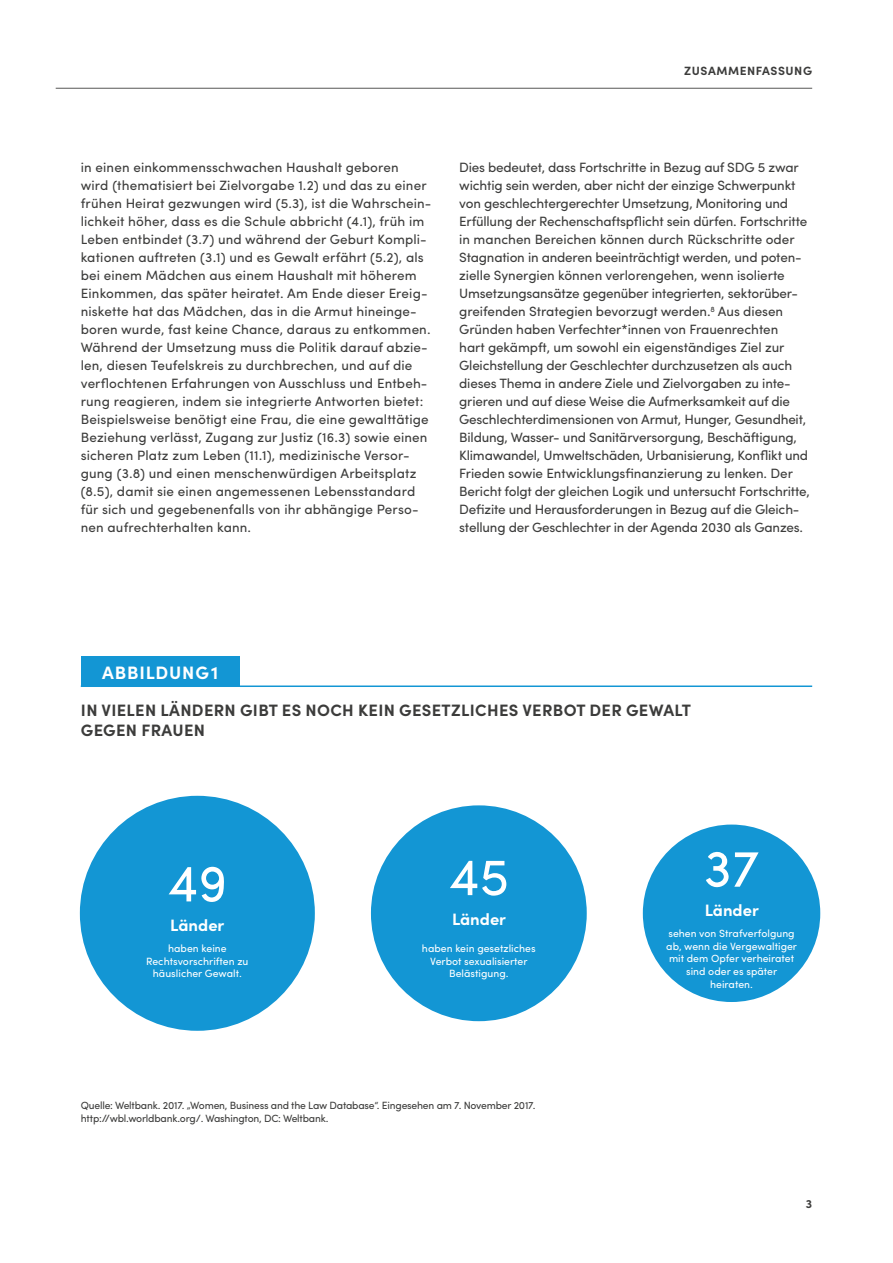
<style>
.page{position:relative;width:893px;height:1263px;background:#fff}
.page>*{position:absolute;margin:0;border:0;box-sizing:border-box;transform-origin:0 0}
.t1{font:52.5px "Sofia Pro";color:#fff}
.t2{font:700 18px "Sofia Pro";letter-spacing:.045em;color:#fff}
.t3{font:700 16.5px/19.8px "Sofia Pro";letter-spacing:.02em;color:#3c3c3b}
.t4{font:700 16.5px "Sofia Pro";color:#fff}
.t5{font:13.5px/18px "Sofia Pro";letter-spacing:-.005em;color:#3c3c3b}
.t6{font:700 12px "Sofia Pro";letter-spacing:.045em;color:#3c3c3b}
.t7{font:10.5px/12.6px "Sofia Pro";color:#fff;text-align:center}
.t8{font:10.5px/12.6px "Sofia Pro";letter-spacing:-.02em;color:#3c3c3b}
</style>
<div class="page">
<hr style="left:56px;top:88px;width:756px;height:1px;background:#575756">
<hr style="left:81px;top:685px;width:731px;height:2px;background:#1396d4">
<div style="left:81px;top:656px;width:158px;height:31px;background:#1396d4"></div>
<div style="left:80px;top:796px;width:235px;height:235px;background:#1396d4;border-radius:50%"></div>
<div style="left:371px;top:805px;width:216px;height:216px;background:#1396d4;border-radius:50%"></div>
<div style="left:643px;top:824px;width:177px;height:178px;background:#1396d4;border-radius:50%"></div>
<p class="t6" style="left:684px;top:62px;width:129px">ZUSAMMENFASSUNG</p>
<p class="t5" style="left:81px;top:157px;width:352px">in einen einkommensschwachen Haushalt geboren<br>wird (thematisiert bei Zielvorgabe 1.2) und das zu einer frühen Heirat gezwungen wird (5.3), ist die Wahrschein&shy;lichkeit höher, dass es die Schule abbricht (4.1), früh im Leben entbindet (3.7) und während der Geburt Kompli&shy;kationen auftreten (3.1) und es Gewalt erfährt (5.2), als bei einem Mädchen aus einem Haushalt mit höherem Einkommen, das später heiratet. Am Ende dieser Ereig&shy;niskette hat das Mädchen, das in die Armut hineinge&shy;boren wurde, fast keine Chance, daraus zu entkommen.<br>Während der Umsetzung muss die Politik darauf abzie&shy;len, diesen Teufelskreis zu durchbrechen, und auf die verflochtenen Erfahrungen von Ausschluss und Entbeh&shy;rung reagieren, indem sie integrierte Antworten bietet:<br>Beispielsweise benötigt eine Frau, die eine gewalttätige Beziehung verlässt, Zugang zur Justiz (16.3) sowie einen sicheren Platz zum Leben (11.1), medizinische Versor&shy;gung (3.8) und einen menschenwürdigen Arbeitsplatz (8.5), damit sie einen angemessenen Lebensstandard für sich und gegebenenfalls von ihr abhängige Perso&shy;nen aufrechterhalten kann.</p>
<p class="t5" style="left:459px;top:157px;width:352px">Dies bedeutet, dass Fortschritte in Bezug auf SDG 5 zwar wichtig sein werden, aber nicht der einzige Schwerpunkt von geschlechtergerechter Umsetzung, Monitoring und Erfüllung der Rechenschaftspflicht sein dürfen. Fortschritte in manchen Bereichen können durch Rückschritte oder Stagnation in anderen beeinträchtigt werden, und poten&shy;zielle Synergien können verlorengehen, wenn isolierte Umsetzungsansätze gegenüber integrierten, sektorüber&shy;greifenden Strategien bevorzugt werden.<sup>8</sup> Aus diesen Gründen haben Verfechter*innen von Frauenrechten<br>hart gekämpft, um sowohl ein eigenständiges Ziel zur Gleichstellung der Geschlechter durchzusetzen als auch dieses Thema in andere Ziele und Zielvorgaben zu inte&shy;grieren und auf diese Weise die Aufmerksamkeit auf die Geschlechterdimensionen von Armut, Hunger, Gesundheit, Bildung, Wasser- und Sanitärversorgung, Beschäftigung, Klimawandel, Umweltschäden, Urbanisierung, Konflikt und Frieden sowie Entwicklungsfinanzierung zu lenken. Der Bericht folgt der gleichen Logik und untersucht Fortschritte, Defizite und Herausforderungen in Bezug auf die Gleich&shy;stellung der Geschlechter in der Agenda 2030 als Ganzes.</p>
<h2 class="t2" style="left:102px;top:658px;width:117px">ABBILDUNG 1</h2>
<p class="t3" style="left:81px;top:699px;width:612px">IN VIELEN LÄNDERN GIBT ES NOCH KEIN GESETZLICHES VERBOT DER GEWALT<br>GEGEN FRAUEN</p>
<h1 class="t1" style="left:167px;top:844px;width:62px">49</h1>
<p class="t4" style="left:170px;top:912px;width:56px">Länder</p>
<p class="t7" style="left:146px;top:941px;width:104px">haben keine<br>Rechtsvorschriften zu häuslicher Gewalt.</p>
<h1 class="t1" style="left:448px;top:838px;width:62px">45</h1>
<p class="t4" style="left:452px;top:906px;width:56px">Länder</p>
<p class="t7" style="left:422px;top:941px;width:115px">haben kein gesetzliches<br>Verbot sexualisierter<br>Belästigung.</p>
<p class="t8" style="left:81px;top:1098px;width:456px">Quelle: Weltbank. 2017. „Women, Business and the Law Database“. Eingesehen am 7. November 2017. http://wbl.worldbank.org/. Washington, DC: Weltbank.</p>
<h1 class="t1" style="left:704px;top:829px;width:57px">37</h1>
<p class="t4" style="left:705px;top:897px;width:56px">Länder</p>
<p class="t7" style="left:666px;top:926px;width:132px">sehen von Strafverfolgung ab, wenn die Vergewaltiger mit dem Opfer verheiratet sind oder es später heiraten.</p>
<p class="t6" style="left:806px;top:1195px;width:8px">3</p>
</div>
